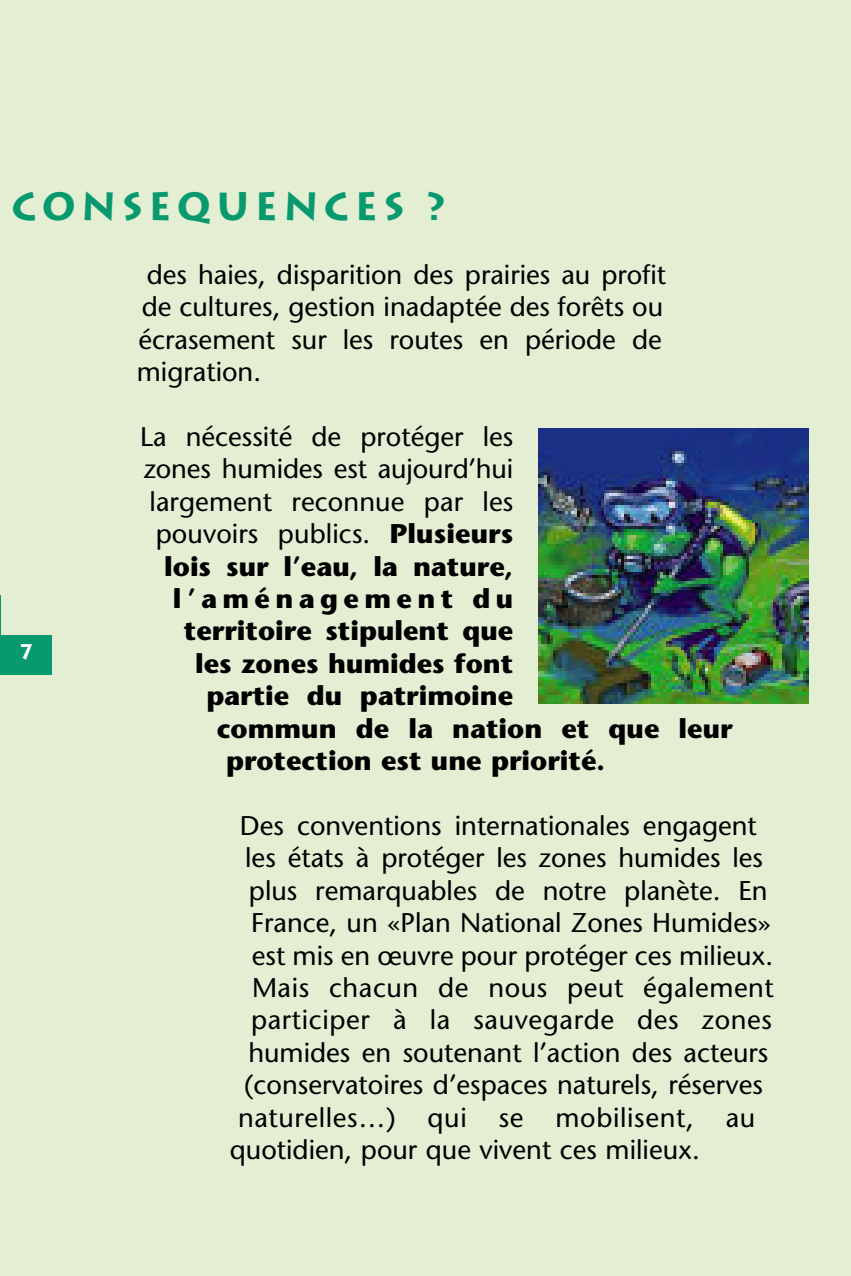
<style>
.page{position:relative;width:851px;height:1276px;background:#fff}
.page>*{position:absolute;margin:0;border:0;box-sizing:border-box;transform-origin:0 0}
.t1{font:700 39px "Lithos";letter-spacing:.135em;color:#09996e}
.t2{font:27px/32.4px "Stone Sans";color:#000}
.t3{font:700 27px "Stone Sans";color:#000}
.t4{font:27px "Stone Sans";letter-spacing:.025em;color:#000}
.t5{font:27px "Stone Sans";letter-spacing:.02em;color:#000}
.t6{font:700 27px "Stone Sans";letter-spacing:.2em;color:#000}
.t7{font:700 21px "Lithos";color:#fff}
.s1{font-weight:700}
</style>
<div class="page">
<div style="left:0;top:0;width:850px;height:1276px;background:#e4eed3"></div>
<div style="left:0;top:635px;width:52px;height:39px;background:#09996e"></div>
<img style="left:538px;top:428px;width:270px;height:275px">
<h1 class="t1" style="left:11px;top:187px;width:436px">CONSEQUENCES ?</h1>
<p class="t7" style="left:20px;top:641px;width:13px">7</p>
<p class="t2" style="left:137px;top:261px;width:530px;text-indent:10px">des haies, disparition des prairies au profit de cultures, gestion inadaptée des forêts ou écrasement sur les routes en période de migration.</p>
<p class="t2" style="left:140px;top:423px;width:374px">La nécessité de protéger les</p>
<p class="t2" style="left:144px;top:455px;width:371px">zones humides est aujourd’hui</p>
<p class="t2" style="left:149px;top:488px;width:365px">largement reconnue par les</p>
<p class="t2" style="left:156px;top:520px;width:359px">pouvoirs publics. <span class="s1">Plusieurs</span></p>
<p class="t3" style="left:164px;top:555px;width:350px">lois sur l’eau, la nature,</p>
<p class="t6" style="left:173px;top:587px;width:342px">l’aménagement du</p>
<p class="t3" style="left:184px;top:620px;width:331px">territoire stipulent que</p>
<p class="t3" style="left:195px;top:652px;width:320px">les zones humides font</p>
<p class="t3" style="left:206px;top:684px;width:308px">partie du patrimoine</p>
<p class="t3" style="left:217px;top:717px;width:517px">commun de la nation et que leur</p>
<p class="t3" style="left:226px;top:749px;width:380px">protection est une priorité.</p>
<p class="t2" style="left:240px;top:812px;width:518px">Des conventions internationales engagent</p>
<p class="t2" style="left:245px;top:844px;width:519px">les états à protéger les zones humides les</p>
<p class="t2" style="left:249px;top:876px;width:520px">plus remarquables de notre planète. En</p>
<p class="t2" style="left:251px;top:909px;width:521px">France, un «Plan National Zones Humides»</p>
<p class="t2" style="left:252px;top:941px;width:523px">est mis en œuvre pour protéger ces milieux.</p>
<p class="t5" style="left:252px;top:976px;width:523px">Mais chacun de nous peut également</p>
<p class="t4" style="left:251px;top:1008px;width:522px">participer à la sauvegarde des zones</p>
<p class="t2" style="left:248px;top:1038px;width:521px">humides en soutenant l’action des acteurs</p>
<p class="t2" style="left:244px;top:1071px;width:520px">(conservatoires d’espaces naturels, réserves</p>
<p class="t4" style="left:238px;top:1106px;width:518px">naturelles…) qui se mobilisent, au</p>
<p class="t2" style="left:230px;top:1136px;width:471px">quotidien, pour que vivent ces milieux.</p>
</div>
